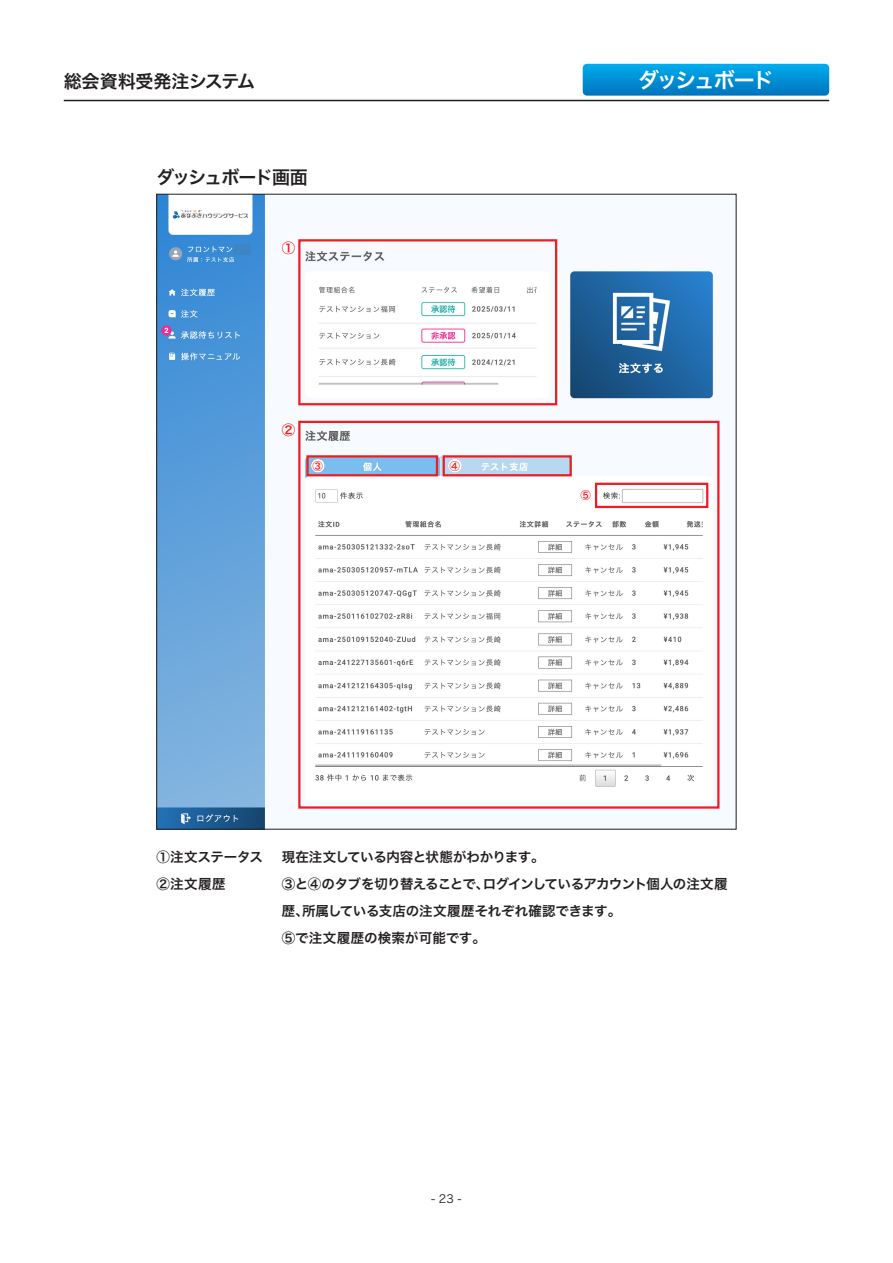
<style>
.page{position:relative;width:893px;height:1263px;background:#fff}
.page>*{position:absolute;margin:0;border:0;box-sizing:border-box;transform-origin:0 0}
.t1{font:21px "Hira Kaku Pro W6";letter-spacing:-.1em;color:#fff}
.t2{font:18px "Hira Kaku Pro W6";letter-spacing:-.015em;color:#231f20}
.t3{font:18px "Hira Kaku Pro W6";letter-spacing:-.07em;color:#231f20}
.t4{font:13.5px/27px "Hira Kaku Pro W6";letter-spacing:-.015em;color:#231f20}
.t5{font:13.5px/27px "Hira Kaku Pro W6";letter-spacing:.025em;color:#231f20}
.t6{font:13.5px "Hira Kaku Pro W6";color:#ee1d23}
.t7{font:11.25px "Hira Kaku Pro W3";color:#231f20}
.t8{font:10.5px "Hira Kaku Pro W6";color:#ee1d23}
</style>
<div class="page">
<img style="left:158px;top:196px;width:562px;height:631px">
<div style="left:234px;top:245px;width:17px;height:10px;background:#3e85c5"></div>
<hr style="left:64px;top:100px;width:765px;height:1px;background:#231f20">
<svg style="left:583px;top:64px;width:246px;height:32px;background:#0391d5"></svg>
<div style="left:298px;top:239px;width:259px;height:166px;border:2px solid #ee1d23"></div>
<svg style="left:278px;top:237px;width:23px;height:22px"></svg>
<div style="left:298px;top:421px;width:421px;height:388px;border:2px solid #ee1d23"></div>
<div style="left:306px;top:455px;width:132px;height:21px;border:2px solid #ee1d23"></div>
<div style="left:443px;top:455px;width:129px;height:21px;border:2px solid #ee1d23"></div>
<svg style="left:278px;top:419px;width:23px;height:22px"></svg>
<svg style="left:300px;top:458px;width:27px;height:16px"></svg>
<svg style="left:447px;top:455px;width:17px;height:19px"></svg>
<div style="left:595px;top:483px;width:113px;height:25px;border:2px solid #ee1d23"></div>
<svg style="left:578px;top:487px;width:16px;height:78px"></svg>
<h2 class="t2" style="left:64px;top:64px;width:193px">総会資料受発注システム</h2>
<h2 class="t3" style="left:156px;top:161px;width:153px">ダッシュボード画面</h2>
<p class="t6" style="left:282px;top:236px;width:15px">①</p>
<p class="t6" style="left:282px;top:418px;width:15px">②</p>
<p class="t8" style="left:313px;top:456px;width:12px">③</p>
<p class="t8" style="left:450px;top:456px;width:12px">④</p>
<h1 class="t1" style="left:638px;top:61px;width:137px">ダッシュボード</h1>
<p class="t8" style="left:580px;top:486px;width:12px">⑤</p>
<p class="t5" style="left:156px;top:843px;width:108px">①注文ステータス<br>②注文履歴</p>
<p class="t4" style="left:282px;top:843px;width:447px">現在注文している内容と状態がわかります。<br>③と④のタブを切り替えることで、ログインしているアカウント個人の注文履歴、所属している支店の注文履歴それぞれ確認できます。<br>⑤で注文履歴の検索が可能です。</p>
<p class="t7" style="left:431px;top:1189px;width:32px">- 23 -</p>
</div>
